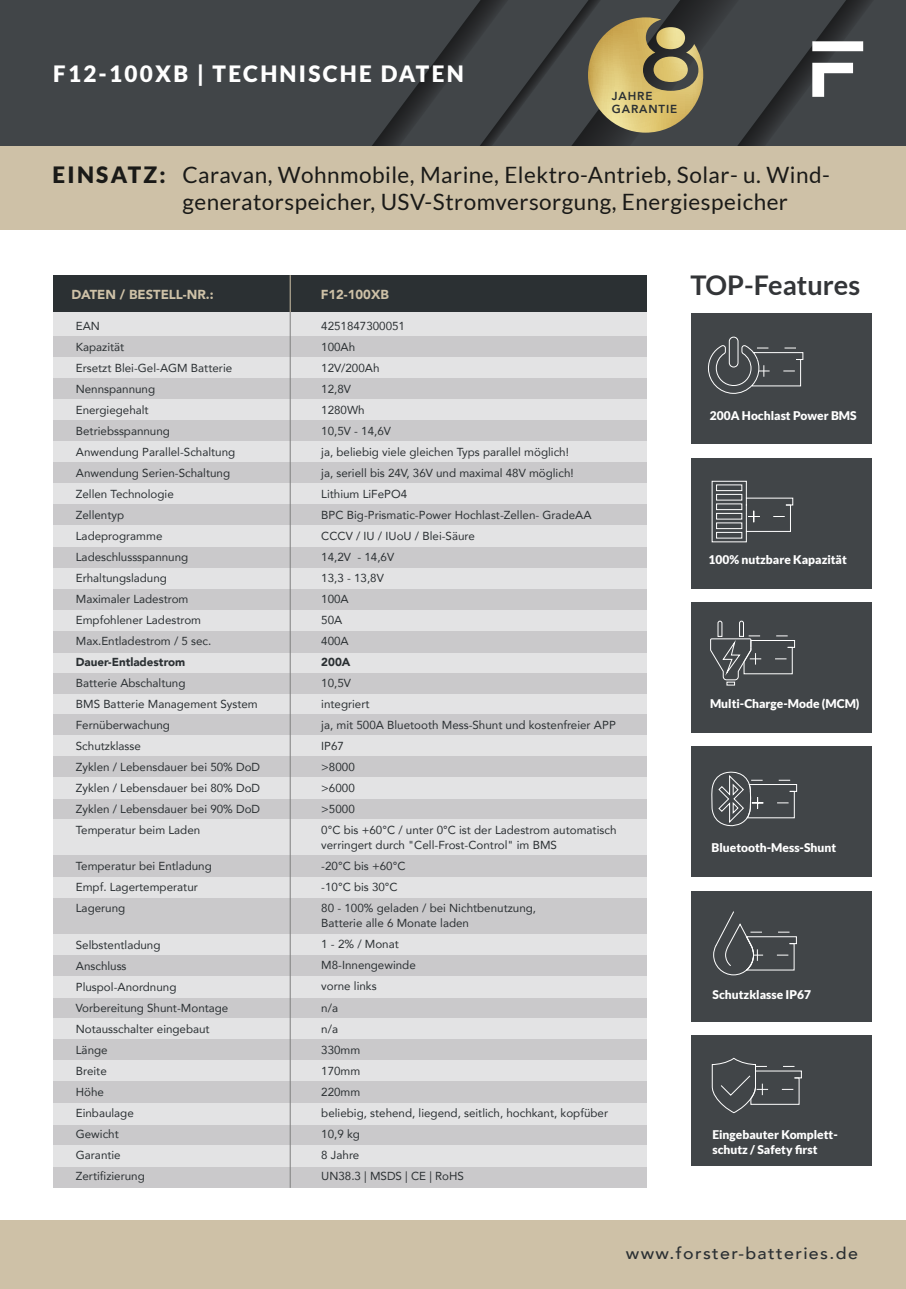
<style>
.page{position:relative;width:906px;height:1289px;background:#fff}
.page>*{position:absolute;margin:0;border:0;box-sizing:border-box;transform-origin:0 0}
.t1{font:700 27.15px "Lato";color:#333538}
.t2{font:22.5px/27px "Lato";letter-spacing:.02em;color:#1a1a18}
.t3{font:900 22.5px "Lato";letter-spacing:.1em;color:#fff}
.t4{font:500 16.5px "Avenir";letter-spacing:.075em;color:#2b3033;scale:1.08 1}
.t5{font:900 13.05px "Avenir";color:#cec1a7}
.t6{font:900 12px/15px "Lato";color:#fff}
.t7{font:11.55px/21px "Avenir";color:#2b3033}
.t8{font:900 11.55px "Avenir";color:#2b3033}
.t9{font:800 11.55px/13px "Avenir";letter-spacing:.075em;color:#2b3033}
.s1{font-weight:900}
</style>
<div class="page">
<div style="left:53px;top:312px;width:594px;height:24px;background:#e3e3e4"></div>
<div style="left:53px;top:336px;width:594px;height:21px;background:#cac9cb"></div>
<div style="left:53px;top:357px;width:594px;height:21px;background:#e3e3e4"></div>
<div style="left:53px;top:378px;width:594px;height:21px;background:#cac9cb"></div>
<div style="left:53px;top:399px;width:594px;height:21px;background:#e3e3e4"></div>
<div style="left:53px;top:420px;width:594px;height:22px;background:#cac9cb"></div>
<div style="left:53px;top:441px;width:594px;height:22px;background:#e3e3e4"></div>
<div style="left:53px;top:462px;width:594px;height:22px;background:#cac9cb"></div>
<div style="left:53px;top:483px;width:594px;height:22px;background:#e3e3e4"></div>
<div style="left:53px;top:504px;width:594px;height:22px;background:#cac9cb"></div>
<div style="left:53px;top:526px;width:594px;height:21px;background:#e3e3e4"></div>
<div style="left:53px;top:547px;width:594px;height:21px;background:#cac9cb"></div>
<div style="left:53px;top:568px;width:594px;height:21px;background:#e3e3e4"></div>
<div style="left:53px;top:589px;width:594px;height:21px;background:#cac9cb"></div>
<div style="left:53px;top:997px;width:594px;height:21px;background:#cac9cb"></div>
<div style="left:53px;top:1018px;width:594px;height:21px;background:#e3e3e4"></div>
<div style="left:53px;top:1039px;width:594px;height:21px;background:#cac9cb"></div>
<div style="left:53px;top:1060px;width:594px;height:22px;background:#e3e3e4"></div>
<div style="left:53px;top:1124px;width:594px;height:21px;background:#cac9cb"></div>
<div style="left:53px;top:1166px;width:594px;height:21px;background:#cac9cb"></div>
<div style="left:53px;top:1145px;width:594px;height:21px;background:#e3e3e4"></div>
<div style="left:53px;top:1081px;width:594px;height:22px;background:#cac9cb"></div>
<div style="left:53px;top:1102px;width:594px;height:22px;background:#e3e3e4"></div>
<div style="left:53px;top:610px;width:594px;height:21px;background:#e3e3e4"></div>
<div style="left:53px;top:652px;width:594px;height:21px;background:#e3e3e4"></div>
<div style="left:53px;top:631px;width:594px;height:21px;background:#cac9cb"></div>
<div style="left:53px;top:673px;width:594px;height:21px;background:#cac9cb"></div>
<div style="left:53px;top:694px;width:594px;height:21px;background:#e3e3e4"></div>
<div style="left:53px;top:714px;width:594px;height:22px;background:#cac9cb"></div>
<div style="left:53px;top:735px;width:594px;height:22px;background:#e3e3e4"></div>
<div style="left:53px;top:756px;width:594px;height:22px;background:#cac9cb"></div>
<div style="left:53px;top:798px;width:594px;height:21px;background:#cac9cb"></div>
<div style="left:53px;top:819px;width:594px;height:36px;background:#e3e3e4"></div>
<div style="left:53px;top:777px;width:594px;height:21px;background:#e3e3e4"></div>
<div style="left:53px;top:876px;width:594px;height:22px;background:#e3e3e4"></div>
<div style="left:53px;top:898px;width:594px;height:36px;background:#cac9cb"></div>
<div style="left:53px;top:855px;width:594px;height:22px;background:#cac9cb"></div>
<div style="left:53px;top:934px;width:594px;height:21px;background:#e3e3e4"></div>
<div style="left:53px;top:955px;width:594px;height:21px;background:#cac9cb"></div>
<div style="left:53px;top:976px;width:594px;height:21px;background:#e3e3e4"></div>
<div style="left:0;top:1220px;width:906px;height:68px;background:#cec1a7"></div>
<div style="left:0;top:0;width:906px;height:147px;background:#414548"></div>
<svg style="left:668px;top:0;width:203px;height:146px"></svg>
<svg style="left:372px;top:0;width:261px;height:146px"></svg>
<div style="left:53px;top:275px;width:593px;height:37px;background:#2b3033"></div>
<hr style="left:290px;top:312px;width:1px;height:875px;background:#808080">
<hr style="left:290px;top:275px;width:1px;height:37px;background:#cec1a7">
<div style="left:0;top:146px;width:906px;height:84px;background:#cec1a7"></div>
<svg style="left:812px;top:41px;width:51px;height:56px"></svg>
<div style="left:691px;top:313px;width:180px;height:131px;background:#414548"></div>
<div style="left:691px;top:457px;width:180px;height:131px;background:#414548"></div>
<div style="left:691px;top:602px;width:180px;height:131px;background:#414548"></div>
<div style="left:691px;top:746px;width:180px;height:131px;background:#414548"></div>
<div style="left:691px;top:890px;width:180px;height:131px;background:#414548"></div>
<div style="left:691px;top:1035px;width:180px;height:131px;background:#414548"></div>
<svg style="left:708px;top:344px;width:96px;height:50px"></svg>
<div style="left:729px;top:337px;width:9px;height:30px;border:1px solid #fff;border-radius:4px"></div>
<svg style="left:711px;top:480px;width:82px;height:62px"></svg>
<div style="left:716px;top:532px;width:26px;height:6px;border:1px solid #fff"></div>
<div style="left:716px;top:522px;width:26px;height:7px;border:1px solid #fff"></div>
<div style="left:716px;top:513px;width:26px;height:6px;border:1px solid #fff"></div>
<div style="left:716px;top:503px;width:26px;height:7px;border:1px solid #fff"></div>
<div style="left:716px;top:494px;width:26px;height:6px;border:1px solid #fff"></div>
<div style="left:716px;top:484px;width:26px;height:7px;border:1px solid #fff"></div>
<svg style="left:711px;top:771px;width:86px;height:55px"></svg>
<svg style="left:711px;top:1057px;width:91px;height:56px"></svg>
<svg style="left:710px;top:620px;width:85px;height:65px"></svg>
<svg style="left:713px;top:911px;width:84px;height:64px"></svg>
<svg style="left:588px;top:17px;width:115px;height:116px"></svg>
<h2 class="t3" style="left:53px;top:60px;width:412px">F12-100XB | TECHNISCHE DATEN</h2>
<p class="t9" style="left:612px;top:90px;width:67px">JAHRE<br>GARANTIE</p>
<h2 class="t2" style="left:182px;top:161px;width:649px;text-indent:-130px"><span class="s1">EINSATZ:</span> Caravan, Wohnmobile, Marine, Elektro-Antrieb, Solar- u. Wind&shy;generatorspeicher, USV-Stromversorgung, Energiespeicher</h2>
<p class="t5" style="left:71px;top:283px;width:144px">DATEN / BESTELL-NR.:</p>
<p class="t5" style="left:321px;top:283px;width:70px">F12-100XB</p>
<p class="t7" style="left:76px;top:315px;width:161px">EAN<br>Kapazität<br>Ersetzt Blei-Gel-AGM Batterie<br>Nennspannung<br>Energiegehalt<br>Betriebsspannung<br>Anwendung Parallel-Schaltung<br>Anwendung Serien-Schaltung<br>Zellen Technologie<br>Zellentyp<br>Ladeprogramme<br>Ladeschlussspannung<br>Erhaltungsladung<br>Maximaler Ladestrom<br>Empfohlener Ladestrom<br>Max.Entladestrom / 5 sec.</p>
<p class="t8" style="left:76px;top:652px;width:111px">Dauer-Entladestrom</p>
<p class="t7" style="left:76px;top:672px;width:186px">Batterie Abschaltung<br>BMS Batterie Management System<br>Fernüberwachung<br>Schutzklasse<br>Zyklen / Lebensdauer bei 50% DoD<br>Zyklen / Lebensdauer bei 80% DoD<br>Zyklen / Lebensdauer bei 90% DoD<br>Temperatur beim Laden</p>
<p class="t7" style="left:76px;top:855px;width:137px">Temperatur bei Entladung<br>Empf. Lagertemperatur<br>Lagerung</p>
<p class="t7" style="left:76px;top:934px;width:154px">Selbstentladung<br>Anschluss<br>Pluspol-Anordnung<br>Vorbereitung Shunt-Montage<br>Notausschalter eingebaut<br>Länge<br>Breite<br>Höhe<br>Einbaulage<br>Gewicht<br>Garantie<br>Zertifizierung</p>
<p class="t7" style="left:321px;top:315px;width:272px">4251847300051<br>100Ah<br>12V/200Ah<br>12,8V<br>1280Wh<br>10,5V - 14,6V<br>ja, beliebig viele gleichen Typs parallel möglich!<br>ja, seriell bis 24V, 36V und maximal 48V möglich!<br>Lithium LiFePO4<br>BPC Big-Prismatic-Power Hochlast-Zellen- GradeAA<br>CCCV / IU / IUoU / Blei-Säure<br>14,2V - 14,6V<br>13,3 - 13,8V<br>100A<br>50A<br>400A</p>
<p class="t8" style="left:321px;top:652px;width:31px">200A</p>
<p class="t7" style="left:321px;top:672px;width:297px">10,5V<br>integriert<br>ja, mit 500A Bluetooth Mess-Shunt und kostenfreier APP<br>IP67<br>&gt;8000<br>&gt;6000<br>&gt;5000<br>0°C bis +60°C / unter 0°C ist der Ladestrom automatisch</p>
<p class="t7" style="left:321px;top:834px;width:237px">verringert durch "Cell-Frost-Control" im BMS -20°C bis +60°C<br>-10°C bis 30°C<br>80 - 100% geladen / bei Nichtbenutzung,</p>
<p class="t7" style="left:321px;top:912px;width:288px">Batterie alle 6 Monate laden<br>1 - 2% / Monat<br>M8-Innengewinde<br>vorne links<br>n/a<br>n/a<br>330mm<br>170mm<br>220mm<br>beliebig, stehend, liegend, seitlich, hochkant, kopfüber<br>10,9 kg<br>8 Jahre<br>UN38.3 | MSDS | CE | RoHS</p>
<h1 class="t1" style="left:690px;top:269px;width:171px">TOP-Features</h1>
<p class="t6" style="left:710px;top:408px;width:148px">200A Hochlast Power BMS</p>
<p class="t6" style="left:708px;top:552px;width:140px">100% nutzbare Kapazität</p>
<p class="t6" style="left:710px;top:695px;width:151px">Multi-Charge-Mode (MCM)</p>
<p class="t6" style="left:711px;top:839px;width:126px">Bluetooth-Mess-Shunt</p>
<p class="t6" style="left:712px;top:986px;width:100px">Schutzklasse IP67</p>
<p class="t6" style="left:712px;top:1126px;width:127px">Eingebauter Komplett&shy;schutz / Safety first</p>
<h3 class="t4" style="left:626px;top:1238px;width:216px">www.forster-batteries.de</h3>
</div>
